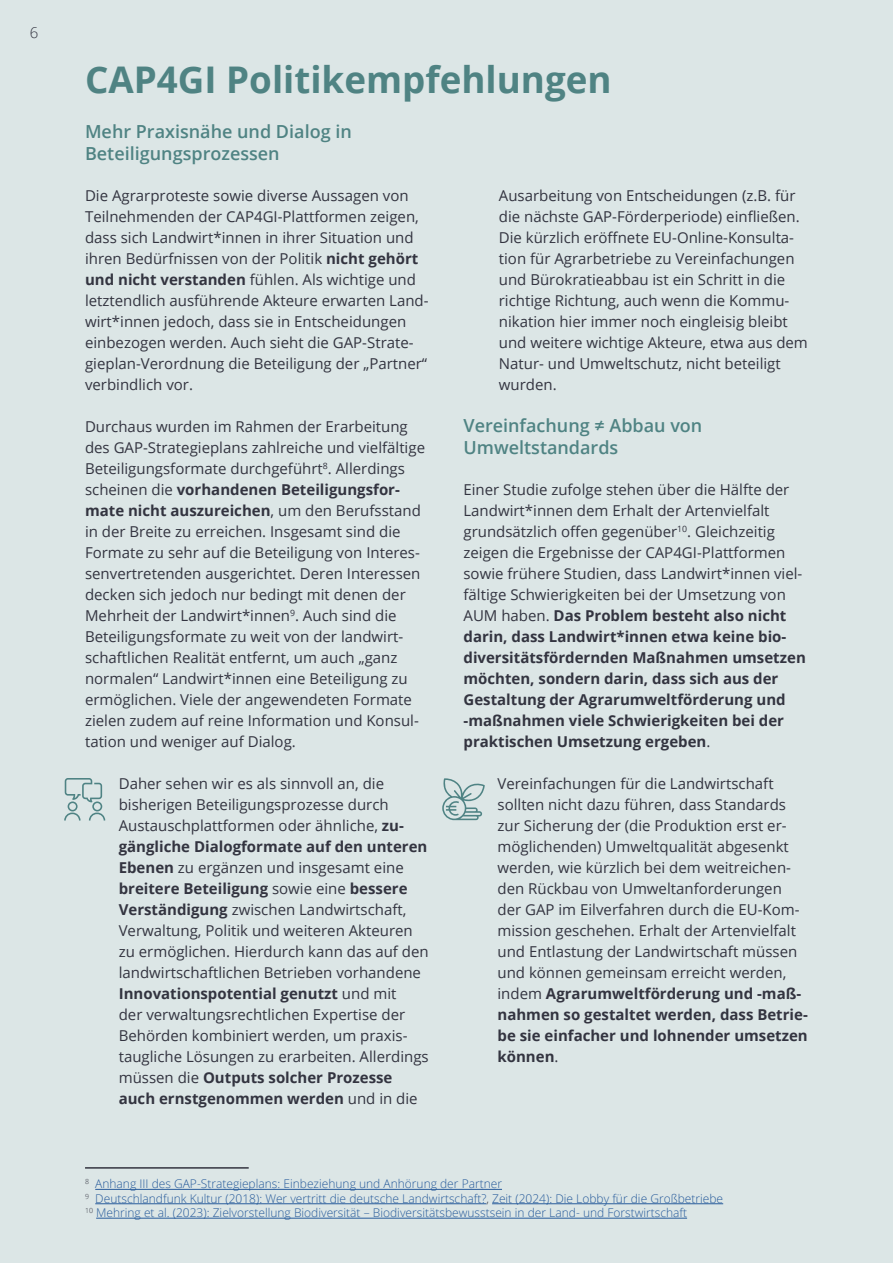
<style>
.page{position:relative;width:893px;height:1263px;background:#dce6e6}
.page>*{position:absolute;margin:0;border:0;box-sizing:border-box;transform-origin:0 0}
.Überschrift_1{font:700 36.75px "Open Sans";color:#4f8383}
.Überschrift_2{font:600 18px/21.6px "Open Sans";color:#4f8383}
.Fließtext{font:15px/21px "Open Sans";color:#333440}
.t1{font:300 15px "Open Sans";color:#333440}
.Fußnoten{font:300 12px "Open Sans";color:#275b9b}
.s1{font-weight:700}
.s2{color:#333440}
</style>
<div class="page">
<hr style="left:85px;top:1167px;width:164px;height:2px;background:#333440">
<hr style="left:95px;top:1189px;width:407px;height:1px;background:#275b9b">
<hr style="left:95px;top:1203px;width:391px;height:1px;background:#275b9b">
<hr style="left:492px;top:1203px;width:231px;height:1px;background:#275b9b">
<hr style="left:96px;top:1218px;width:591px;height:1px;background:#275b9b">
<svg style="left:64px;top:778px;width:41px;height:42px"></svg>
<svg style="left:442px;top:778px;width:43px;height:42px"></svg>
<p class="t1" style="left:30px;top:22px;width:10px">6</p>
<h1 class="Überschrift_1" style="left:85px;top:53px;width:528px">CAP4GI Politikempfehlungen</h1>
<h2 class="Überschrift_2" style="left:85px;top:120px;width:268px">Mehr Praxisnähe und Dialog in<br>Beteiligungsprozessen</h2>
<p class="Fließtext" style="left:85px;top:185px;width:345px">Die Agrarproteste sowie diverse Aussagen von Teilnehmenden der CAP4GI-Plattformen zeigen, dass sich Landwirt*innen in ihrer Situation und ihren Bedürfnissen von der Politik <span class="s1">nicht gehört und nicht verstanden</span> fühlen. Als wichtige und letztendlich ausführende Akteure erwarten Land&shy;wirt*innen jedoch, dass sie in Entscheidungen einbezogen werden. Auch sieht die GAP-Strate&shy;gieplan-Verordnung die Beteiligung der „Partner“ verbindlich vor.</p>
<p class="Fließtext" style="left:85px;top:416px;width:342px">Durchaus wurden im Rahmen der Erarbeitung des GAP-Strategieplans zahlreiche und vielfältige Beteiligungsformate durchgeführt<sup>8</sup>. Allerdings scheinen die <span class="s1">vorhandenen Beteiligungsfor&shy;mate nicht auszureichen</span>, um den Berufsstand in der Breite zu erreichen. Insgesamt sind die Formate zu sehr auf die Beteiligung von Interes&shy;senvertretenden ausgerichtet. Deren Interessen decken sich jedoch nur bedingt mit denen der Mehrheit der Landwirt*innen<sup>9</sup>. Auch sind die Beteiligungsformate zu weit von der landwirt&shy;schaftlichen Realität entfernt, um auch „ganz normalen“ Landwirt*innen eine Beteiligung zu ermöglichen. Viele der angewendeten Formate zielen zudem auf reine Information und Konsul&shy;tation und weniger auf Dialog.</p>
<p class="Fließtext" style="left:119px;top:773px;width:312px">Daher sehen wir es als sinnvoll an, die bisherigen Beteiligungsprozesse durch Austauschplattformen oder ähnliche, <span class="s1">zu&shy;gängliche Dialogformate auf den unteren Ebenen</span> zu ergänzen und insgesamt eine <span class="s1">breitere Beteiligung</span> sowie eine <span class="s1">bessere Verständigung</span> zwischen Landwirtschaft, Verwaltung, Politik und weiteren Akteuren zu ermöglichen. Hierdurch kann das auf den landwirtschaftlichen Betrieben vorhandene <span class="s1">Innovationspotential genutzt</span> und mit<br>der verwaltungsrechtlichen Expertise der Behörden kombiniert werden, um praxis&shy;taugliche Lösungen zu erarbeiten. Allerdings müssen die <span class="s1">Outputs solcher Prozesse auch ernstgenommen werden</span> und in die</p>
<p class="Fließtext" style="left:499px;top:185px;width:311px">Ausarbeitung von Entscheidungen (z.B. für die nächste GAP-Förderperiode) einfließen.<br>Die kürzlich eröffnete EU-Online-Konsulta&shy;tion für Agrarbetriebe zu Vereinfachungen und Bürokratieabbau ist ein Schritt in die richtige Richtung, auch wenn die Kommu&shy;nikation hier immer noch eingleisig bleibt und weitere wichtige Akteure, etwa aus dem Natur- und Umweltschutz, nicht beteiligt wurden.</p>
<h2 class="Überschrift_2" style="left:463px;top:414px;width:240px">Vereinfachung ≠ Abbau von<br>Umweltstandards</h2>
<p class="Fließtext" style="left:463px;top:479px;width:344px">Einer Studie zufolge stehen über die Hälfte der Landwirt*innen dem Erhalt der Artenvielfalt grundsätzlich offen gegenüber<sup>10</sup>. Gleichzeitig zeigen die Ergebnisse der CAP4GI-Plattformen sowie frühere Studien, dass Landwirt*innen viel&shy;fältige Schwierigkeiten bei der Umsetzung von AUM haben. <span class="s1">Das Problem besteht also nicht darin, dass Landwirt*innen etwa keine bio&shy;diversitätsfördernden Maßnahmen umsetzen möchten, sondern darin, dass sich aus der Gestaltung der Agrarumweltförderung und -maßnahmen viele Schwierigkeiten bei der praktischen Umsetzung ergeben</span>.</p>
<p class="Fließtext" style="left:497px;top:773px;width:312px">Vereinfachungen für die Landwirtschaft sollten nicht dazu führen, dass Standards zur Sicherung der (die Produktion erst er&shy;möglichenden) Umweltqualität abgesenkt werden, wie kürzlich bei dem weitreichen&shy;den Rückbau von Umweltanforderungen der GAP im Eilverfahren durch die EU-Kom&shy;mission geschehen. Erhalt der Artenvielfalt und Entlastung der Landwirtschaft müssen und können gemeinsam erreicht werden, indem <span class="s1">Agrarumweltförderung und -maß&shy;nahmen so gestaltet werden, dass Betrie&shy;be sie einfacher und lohnender umsetzen können</span>.</p>
<p class="Fußnoten" style="left:85px;top:1176px;width:419px"><sup>8</sup> Anhang III des GAP-Strategieplans: Einbeziehung und Anhörung der Partner</p>
<p class="Fußnoten" style="left:85px;top:1190px;width:640px"><sup>9</sup> Deutschlandfunk Kultur (2018): Wer vertritt die deutsche Landwirtschaft?<span class="s2">,</span> Zeit (2024): Die Lobby für die Großbetriebe</p>
<p class="Fußnoten" style="left:85px;top:1205px;width:604px"><sup>10</sup> Mehring et al. (2023): Zielvorstellung Biodiversität – Biodiversitätsbewusstsein in der Land- und Forstwirtschaft</p>
</div>
